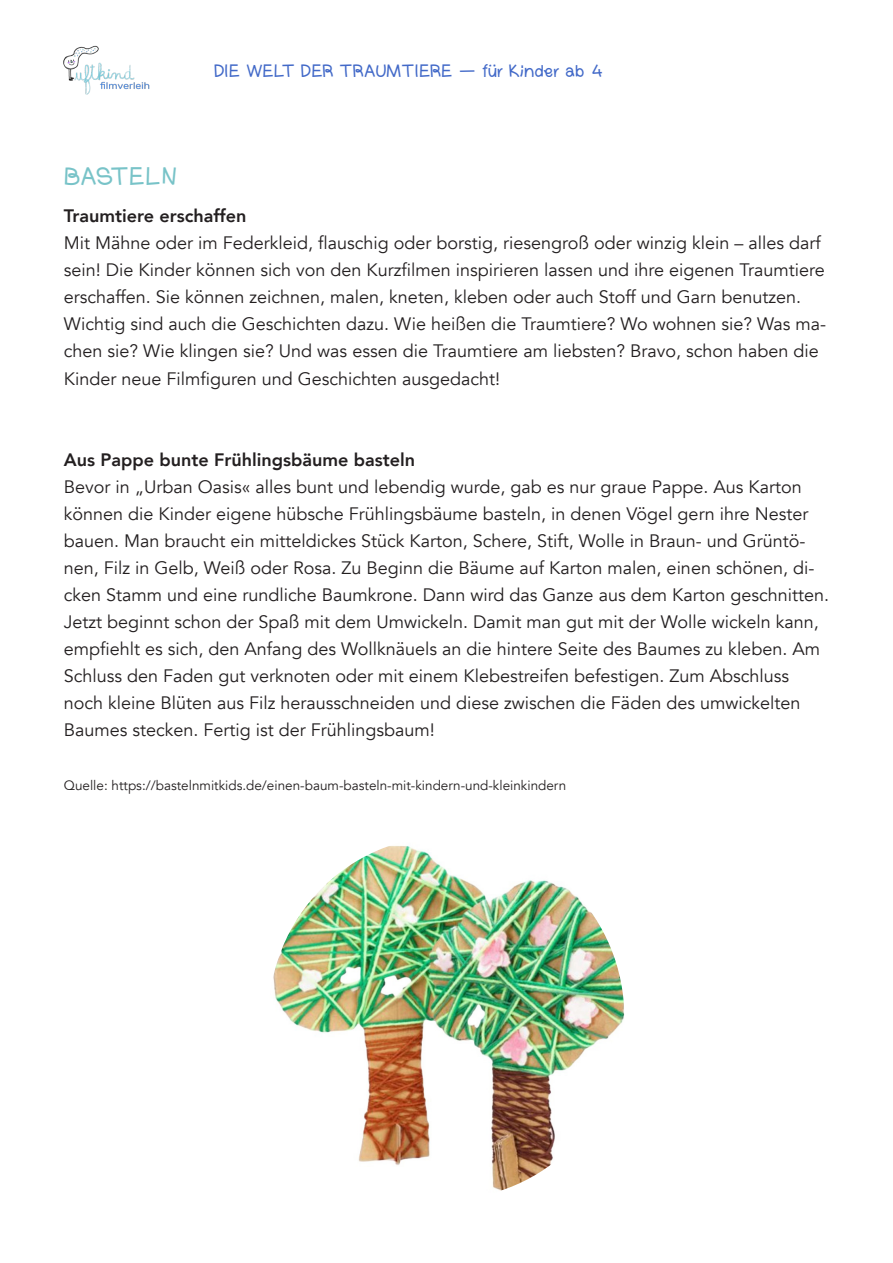
<style>
.page{position:relative;width:893px;height:1263px;background:#fff}
.page>*{position:absolute;margin:0;border:0;box-sizing:border-box;transform-origin:0 0}
.Überschrift_1{font:25.5px "Boris";letter-spacing:.025em;color:#78c3c8}
.body{font:18px/27px "Avenir";color:#231f20}
.body-2{font:800 18px "Avenir";color:#231f20}
.kopfzeile{font:18px "Boris";letter-spacing:.005em;color:#4269c8}
.body-3{font:13.5px "Avenir";color:#231f20}
</style>
<div class="page">
<img style="left:63px;top:45px;width:87px;height:50px">
<img style="left:273px;top:846px;width:351px;height:345px">
<p class="kopfzeile" style="left:214px;top:59px;width:390px">DIE WELT DER TRAUMTIERE – für Kinder ab 4</p>
<p class="Überschrift_1" style="left:64px;top:160px;width:115px">BASTELN</p>
<p class="body-2" style="left:64px;top:202px;width:184px">Traumtiere erschaffen</p>
<p class="body" style="left:64px;top:230px;width:764px">Mit Mähne oder im Federkleid, flauschig oder borstig, riesengroß oder winzig klein – alles darf sein! Die Kinder können sich von den Kurzfilmen inspirieren lassen und ihre eigenen Traumtiere erschaffen. Sie können zeichnen, malen, kneten, kleben oder auch Stoff und Garn benutzen.<br>Wichtig sind auch die Geschichten dazu. Wie heißen die Traumtiere? Wo wohnen sie? Was ma&shy;chen sie? Wie klingen sie? Und was essen die Traumtiere am liebsten? Bravo, schon haben die Kinder neue Filmfiguren und Geschichten ausgedacht!</p>
<p class="body-2" style="left:64px;top:445px;width:353px">Aus Pappe bunte Frühlingsbäume basteln</p>
<p class="body" style="left:64px;top:473px;width:767px">Bevor in „Urban Oasis« alles bunt und lebendig wurde, gab es nur graue Pappe. Aus Karton können die Kinder eigene hübsche Frühlingsbäume basteln, in denen Vögel gern ihre Nester bauen. Man braucht ein mitteldickes Stück Karton, Schere, Stift, Wolle in Braun- und Grüntö&shy;nen, Filz in Gelb, Weiß oder Rosa. Zu Beginn die Bäume auf Karton malen, einen schönen, di&shy;cken Stamm und eine rundliche Baumkrone. Dann wird das Ganze aus dem Karton geschnitten.<br>Jetzt beginnt schon der Spaß mit dem Umwickeln. Damit man gut mit der Wolle wickeln kann, empfiehlt es sich, den Anfang des Wollknäuels an die hintere Seite des Baumes zu kleben. Am Schluss den Faden gut verknoten oder mit einem Klebestreifen befestigen. Zum Abschluss noch kleine Blüten aus Filz herausschneiden und diese zwischen die Fäden des umwickelten Baumes stecken. Fertig ist der Frühlingsbaum!</p>
<p class="body-3" style="left:64px;top:777px;width:504px">Quelle: https://bastelnmitkids.de/einen-baum-basteln-mit-kindern-und-kleinkindern</p>
</div>
